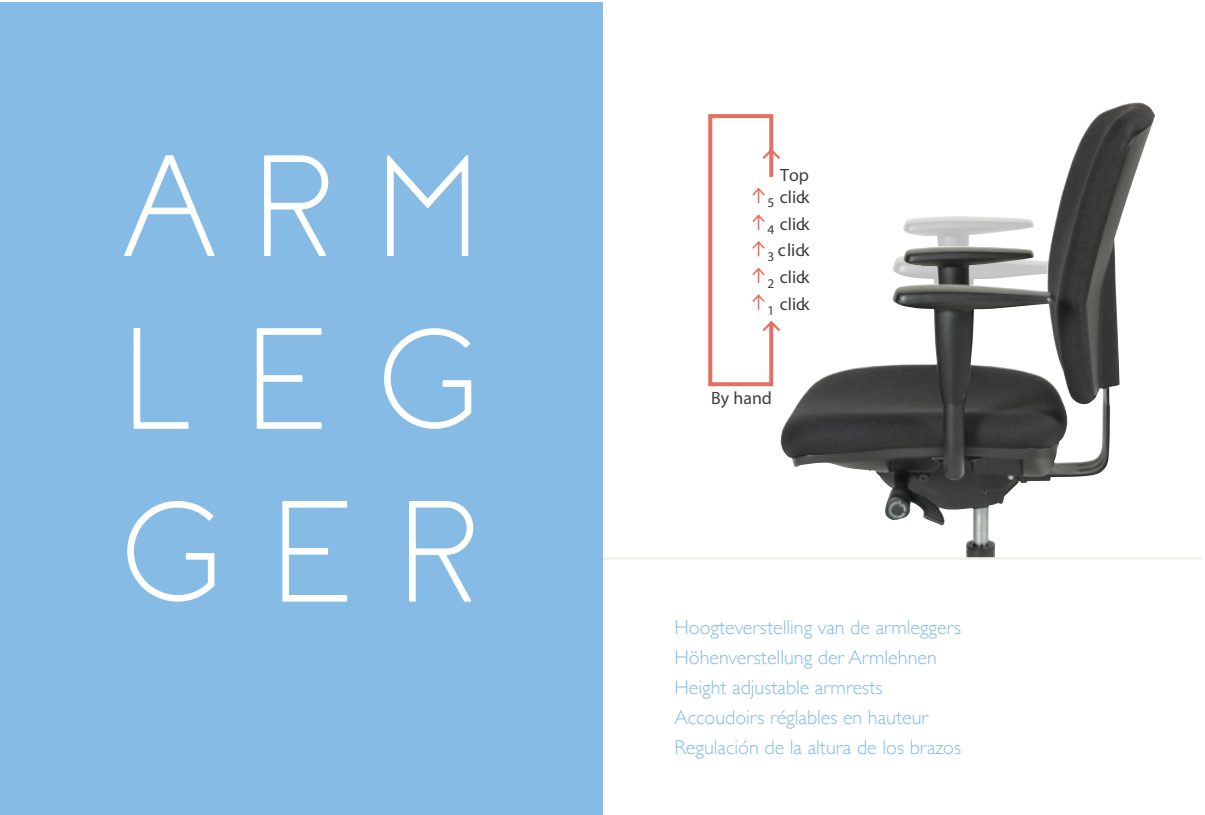
<style>
.page{position:relative;width:1205px;height:815px;background:#fff}
.page>*{position:absolute;margin:0;border:0;box-sizing:border-box;transform-origin:0 0}
.t1{font:300 144px/172.8px "Coves";letter-spacing:.335em;color:#fff;text-align:justify}
.t2{font:300 20px/30px "Gill Sans";color:#85bbe5}
.t3{font:17.75px/26.8px "Myriad Pro";color:#3e3e3f;text-align:right}
</style>
<div class="page">
<img style="left:780px;top:106px;width:339px;height:435px">
<svg style="left:708px;top:112px;width:74px;height:276px"></svg>
<hr style="left:602px;top:557px;width:600px;height:3px;background:#f1efea">
<div style="left:0;top:2px;width:602px;height:813px;background:#85bbe5"></div>
<h1 class="t1" style="left:123px;top:124px;width:359px">ARM LEG GER</h1>
<p class="t3" style="left:767px;top:163px;width:44px;line-height:22.2px">Top<br><sub>5</sub> click</p>
<p class="t3" style="left:767px;top:210px;width:44px;text-align:justify"><sub>4</sub> click <sub>3</sub> click <sub>2</sub> click <sub>1</sub> click</p>
<p class="t3" style="left:711px;top:384px;width:62px">By hand</p>
<p class="t2" style="left:674px;top:612px;width:288px">Hoogteverstelling van de armleggers Höhenverstellung der Armlehnen Height adjustable armrests Accoudoirs réglables en hauteur Regulación de la altura de los brazos</p>
</div>
